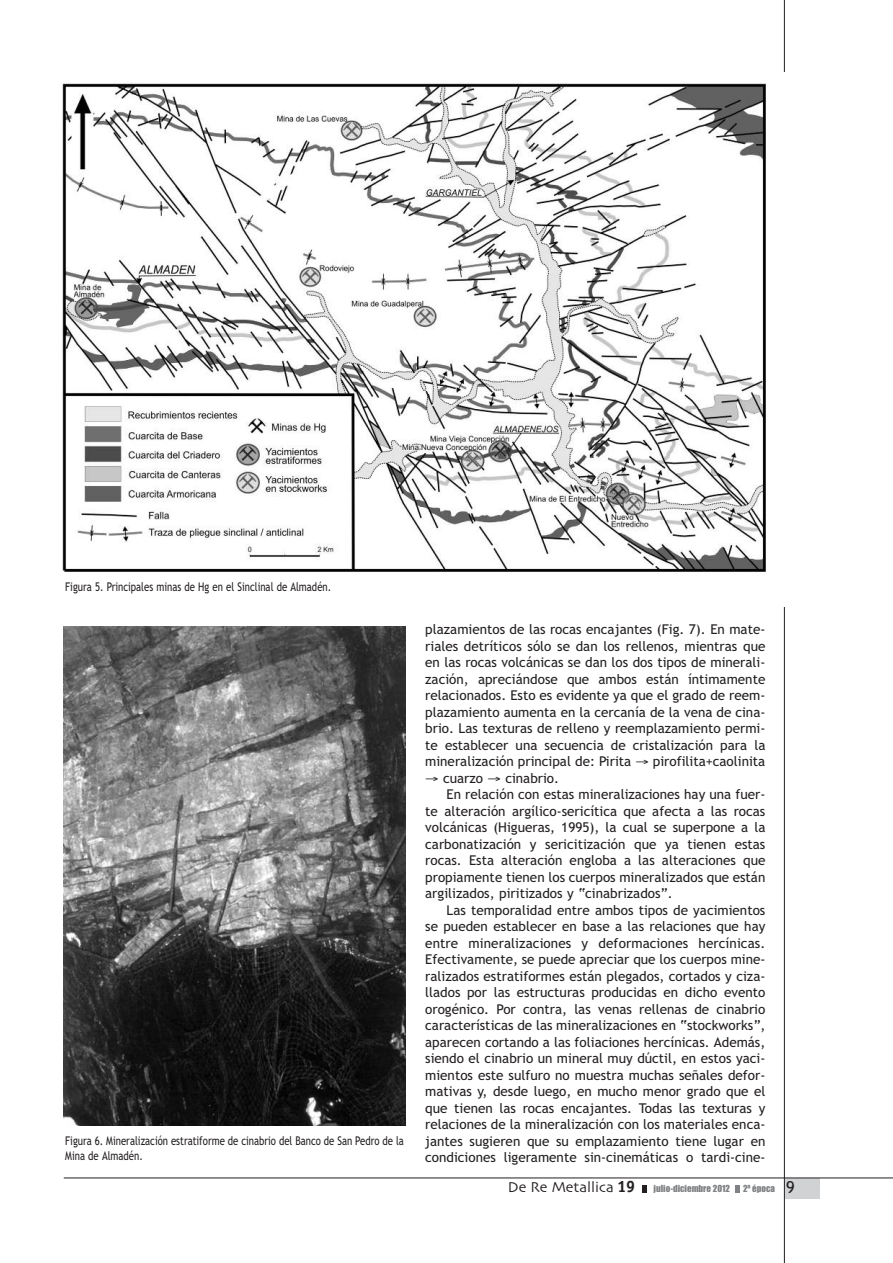
<style>
.page{position:relative;width:893px;height:1263px;background:#fff}
.page>*{position:absolute;margin:0;border:0;box-sizing:border-box;transform-origin:0 0}
.t1{font:13.5px/16.5px "Trebuchet MS";color:#231f20;text-align:justify}
.t2{font:12px/15px "Trebuchet MS";color:#231f20;scale:.8 1}
.t3{font:9px "Impact";color:#808285}
.s1{font-family:"Skia";font-size:15px;color:#231f20}
.s2{font-family:"Officina Sans";font-weight:700;font-size:16.5px;color:#231f20}
.s3{font-family:"Trebuchet MS";font-size:16.5px;color:#231f20}
</style>
<div class="page">
<div style="left:784px;top:1178px;width:35px;height:20px;background:#d1d2d4"></div>
<svg style="left:735px;top:1185px;width:5px;height:7px"></svg>
<svg style="left:642px;top:1185px;width:5px;height:7px"></svg>
<hr style="left:64px;top:1177px;width:829px;height:1px;background:#231f20">
<hr style="left:784px;top:0;width:1px;height:1263px;background:#231f20">
<div style="left:51px;top:72px;width:734px;height:534px;background:#fff"></div>
<img style="left:62px;top:83px;width:704px;height:489px">
<img style="left:64px;top:627px;width:341px;height:498px">
<p class="t2" style="left:65px;top:579px;width:334px">Figura 5. Principales minas de Hg en el Sinclinal de Almadén.</p>
<p class="t2" style="left:65px;top:1133px;width:425px">Figura 6. Mineralización estratiforme de cinabrio del Banco de San Pedro de la<br>Mina de Almadén.</p>
<p class="t1" style="left:425px;top:621px;width:342px">plazamientos de las rocas encajantes (Fig. 7). En mate&shy;riales detríticos sólo se dan los rellenos, mientras que en las rocas volcánicas se dan los dos tipos de minerali&shy;zación, apreciándose que ambos están íntimamente relacionados. Esto es evidente ya que el grado de reem&shy;plazamiento aumenta en la cercanía de la vena de cina&shy;brio. Las texturas de relleno y reemplazamiento permi&shy;te establecer una secuencia de cristalización para la mineralización principal de: Pirita → pirofilita+caolinita</p>
<p class="t1" style="left:425px;top:770px;width:135px">→ cuarzo → cinabrio.</p>
<p class="t1" style="left:446px;top:786px;width:320px">En relación con estas mineralizaciones hay una fuer-</p>
<p class="t1" style="left:425px;top:803px;width:342px">te alteración argílico-sericítica que afecta a las rocas</p>
<p class="t1" style="left:425px;top:819px;width:342px">volcánicas (Higueras, 1995), la cual se superpone a la</p>
<p class="t1" style="left:425px;top:836px;width:342px">carbonatización y sericitización que ya tienen estas</p>
<p class="t1" style="left:425px;top:852px;width:342px">rocas. Esta alteración engloba a las alteraciones que</p>
<p class="t1" style="left:425px;top:869px;width:342px">propiamente tienen los cuerpos mineralizados que están</p>
<p class="t1" style="left:425px;top:885px;width:249px">argilizados, piritizados y “cinabrizados”.</p>
<p class="t1" style="left:446px;top:902px;width:320px">Las temporalidad entre ambos tipos de yacimientos</p>
<p class="t1" style="left:425px;top:918px;width:342px">se pueden establecer en base a las relaciones que hay</p>
<p class="t1" style="left:425px;top:935px;width:342px">entre mineralizaciones y deformaciones hercínicas.</p>
<p class="t1" style="left:425px;top:951px;width:342px">Efectivamente, se puede apreciar que los cuerpos mine-</p>
<p class="t1" style="left:425px;top:968px;width:342px">ralizados estratiformes están plegados, cortados y ciza-</p>
<p class="t1" style="left:425px;top:984px;width:342px">llados por las estructuras producidas en dicho evento</p>
<p class="t1" style="left:425px;top:1001px;width:342px">orogénico. Por contra, las venas rellenas de cinabrio</p>
<p class="t1" style="left:425px;top:1017px;width:342px">características de las mineralizaciones en “stockworks”,</p>
<p class="t1" style="left:425px;top:1034px;width:342px">aparecen cortando a las foliaciones hercínicas. Además,</p>
<p class="t1" style="left:425px;top:1050px;width:342px">siendo el cinabrio un mineral muy dúctil, en estos yaci-</p>
<p class="t1" style="left:425px;top:1067px;width:342px">mientos este sulfuro no muestra muchas señales defor-</p>
<p class="t1" style="left:425px;top:1083px;width:342px">mativas y, desde luego, en mucho menor grado que el</p>
<p class="t1" style="left:425px;top:1100px;width:342px">que tienen las rocas encajantes. Todas las texturas y</p>
<p class="t1" style="left:425px;top:1116px;width:342px">relaciones de la mineralización con los materiales enca-</p>
<p class="t1" style="left:425px;top:1133px;width:342px">jantes sugieren que su emplazamiento tiene lugar en</p>
<p class="t1" style="left:425px;top:1149px;width:342px">condiciones ligeramente sin-cinemáticas o tardi-cine-</p>
<p class="t3" style="left:508px;top:1184px;width:224px"><span class="s1">De Re Metallica</span> <span class="s2">19</span> julio-diciembre 2012</p>
<p class="t3" style="left:743px;top:1184px;width:53px">2ª época <span class="s3">9</span></p>
</div>
